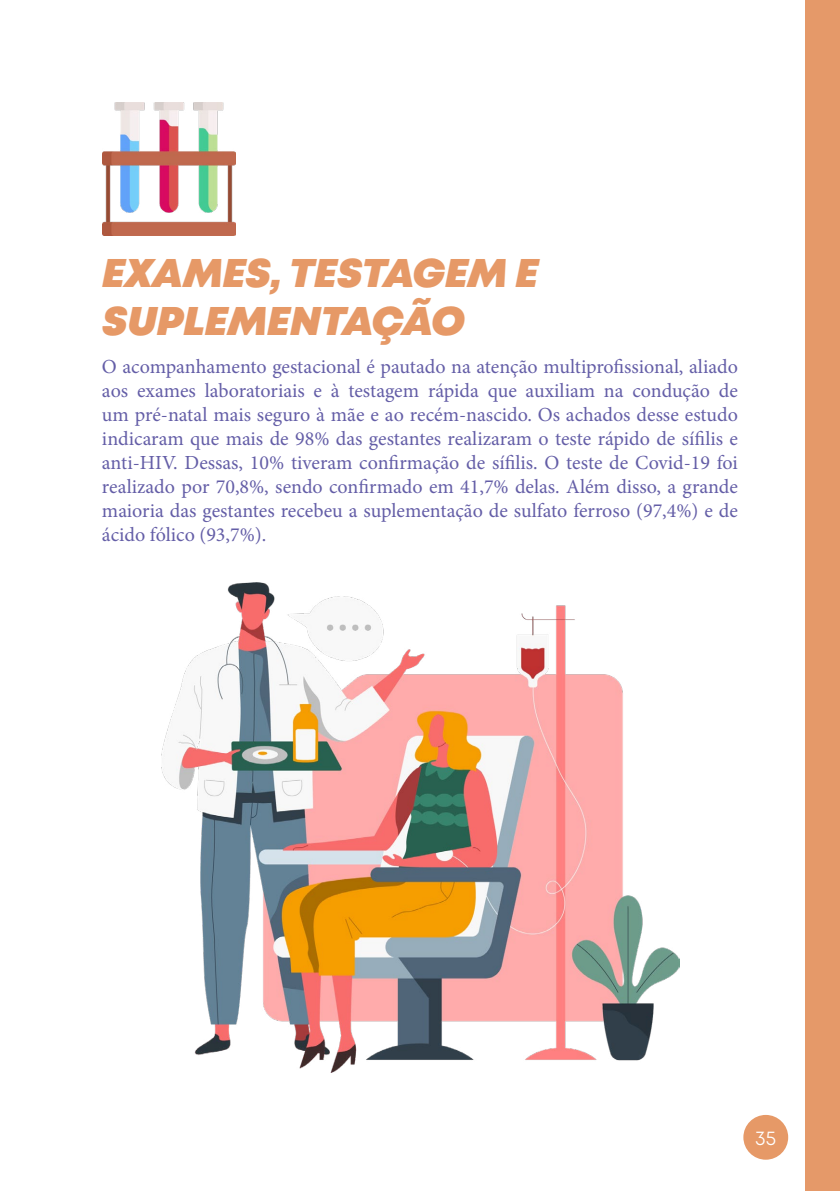
<style>
.page{position:relative;width:840px;height:1191px;background:#fff}
.page>*{position:absolute;margin:0;border:0;box-sizing:border-box;transform-origin:0 0}
.t1{font:italic 900 40px/48px "Mont";color:#e69967}
.t2{font:20px/24px "Minion Pro";color:#645ea7;text-align:justify}
.t3{font:20px "Mont";color:#fff}
</style>
<div class="page">
<img style="left:102px;top:102px;width:134px;height:134px">
<div style="left:805px;top:0;width:34px;height:1191px;background:#e59969"></div>
<div style="left:743px;top:1115px;width:44px;height:44px;background:#e69967;border-radius:50%"></div>
<img style="left:162px;top:582px;width:517px;height:490px">
<h1 class="t1" style="left:102px;top:251px;width:437px">EXAMES, TESTAGEM E<br>SUPLEMENTAÇÃO</h1>
<p class="t2" style="left:102px;top:354px;width:637px">O acompanhamento gestacional é pautado na atenção multiprofissional, aliado aos exames laboratoriais e à testagem rápida que auxiliam na condução de um pré-natal mais seguro à mãe e ao recém-nascido. Os achados desse estudo indicaram que mais de 98% das gestantes realizaram o teste rápido de sífilis e anti-HIV. Dessas, 10% tiveram confirmação de sífilis. O teste de Covid-19 foi realizado por 70,8%, sendo confirmado em 41,7% delas. Além disso, a grande maioria das gestantes recebeu a suplementação de sulfato ferroso (97,4%) e de ácido fólico (93,7%).</p>
<p class="t3" style="left:754px;top:1124px;width:22px">35</p>
</div>
